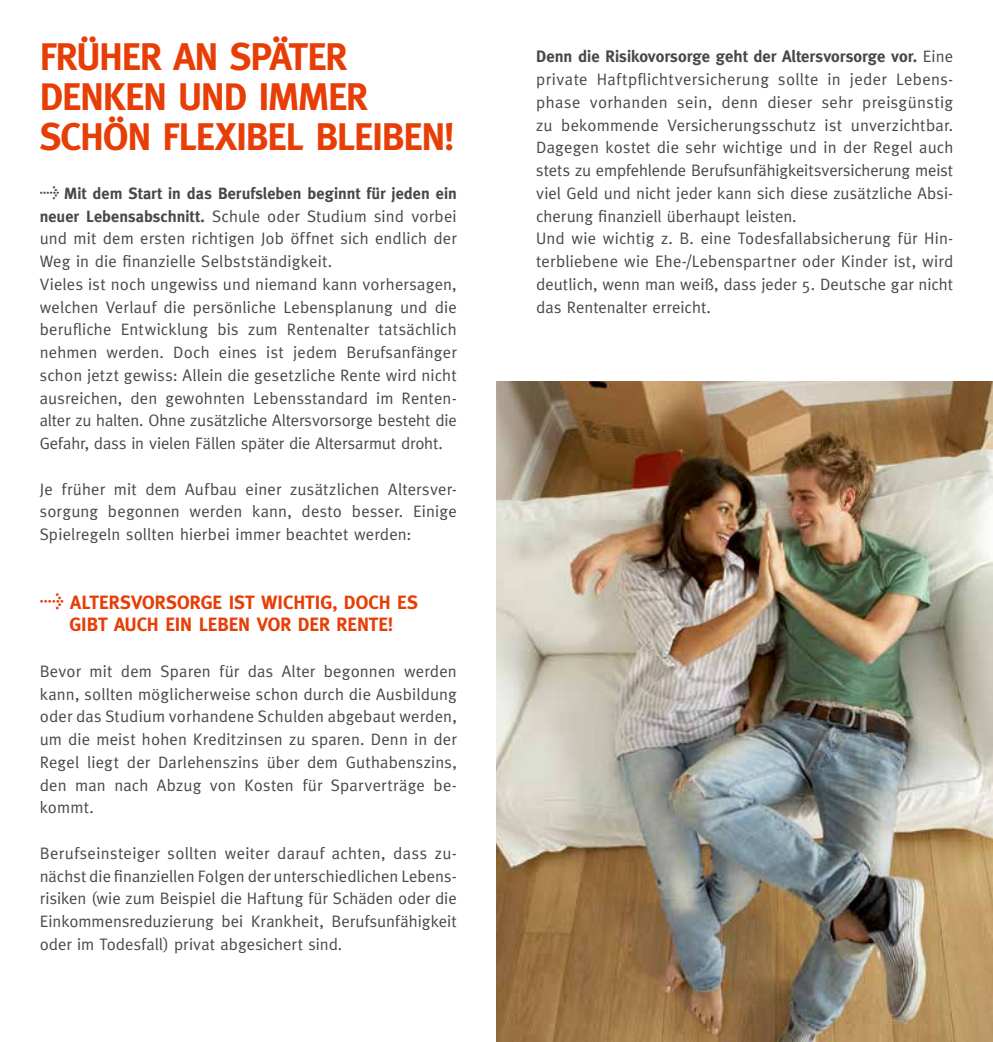
<style>
.page{position:relative;width:993px;height:1042px;background:#fff}
.page>*{position:absolute;margin:0;border:0;box-sizing:border-box;transform-origin:0 0}
.t1{font:700 38.5px/40.2px "Meta";letter-spacing:-.03em;color:#e73e07}
.t2{font:700 19.25px/22.8px "Meta";color:#e73e07;text-align:center}
.t3{font:16.62px/22.8px "Meta";letter-spacing:.01em;color:#484847;text-align:justify}
.t4{font:700 16.28px "Meta";color:#484847}
.s1{font-family:"Meta Normal Italic Expert";font-weight:400;font-size:22.75px}
.s2{font-weight:700;font-size:16.28px}
.s3{font-family:"Meta Normal Italic Expert";font-weight:400;font-size:28px}
.s4{font-weight:700}
</style>
<div class="page">
<img style="left:496px;top:381px;width:496px;height:661px">
<h1 class="t1" style="left:40px;top:36px;width:416px">FRÜHER AN SPÄTER<br>DENKEN UND IMMER<br>SCHÖN FLEXIBEL BLEIBEN!</h1>
<p class="t4" style="left:40px;top:184px;width:418px"><span class="s1">t</span> Mit dem Start in das Berufsleben beginnt für jeden ein</p>
<p class="t3" style="left:40px;top:204px;width:418px;text-align:left"><span class="s2">neuer Lebensabschnitt.</span> Schule oder Studium sind vorbei und mit dem ersten richtigen Job öffnet sich endlich der Weg in die finanzielle Selbstständigkeit.<br>Vieles ist noch ungewiss und niemand kann vorhersagen, welchen Verlauf die persönliche Lebensplanung und die berufliche Entwicklung bis zum Rentenalter tatsächlich nehmen werden. Doch eines ist jedem Berufsanfänger schon jetzt gewiss: Allein die gesetzliche Rente wird nicht ausreichen, den gewohnten Lebensstandard im Renten&shy;alter zu halten. Ohne zusätzliche Altersvorsorge besteht die Gefahr, dass in vielen Fällen später die Altersarmut droht.</p>
<p class="t3" style="left:40px;top:477px;width:418px">Je früher mit dem Aufbau einer zusätzlichen Altersver&shy;sorgung begonnen werden kann, desto besser. Einige Spielregeln sollten hierbei immer beachtet werden:</p>
<p class="t2" style="left:40px;top:590px;width:379px"><span class="s3">t</span> ALTERSVORSORGE IST WICHTIG, DOCH ES<br>GIBT AUCH EIN LEBEN VOR DER RENTE!</p>
<p class="t3" style="left:40px;top:659px;width:418px">Bevor mit dem Sparen für das Alter begonnen werden kann, sollten möglicherweise schon durch die Ausbildung oder das Studium vorhandene Schulden abgebaut werden, um die meist hohen Kreditzinsen zu sparen. Denn in der Regel liegt der Darlehenszins über dem Guthabenszins, den man nach Abzug von Kosten für Sparverträge be&shy;kommt.</p>
<p class="t3" style="left:40px;top:841px;width:418px">Berufseinsteiger sollten weiter darauf achten, dass zu&shy;nächst die finanziellen Folgen der unterschiedlichen Lebens&shy;risiken (wie zum Beispiel die Haftung für Schäden oder die Einkommensreduzierung bei Krankheit, Berufsunfähigkeit oder im Todesfall) privat abgesichert sind.</p>
<p class="t3" style="left:536px;top:45px;width:418px;text-align:left"><span class="s4">Denn die Risikovorsorge geht der Altersvorsorge vor.</span> Eine private Haftpflichtversicherung sollte in jeder Lebens&shy;phase vorhanden sein, denn dieser sehr preisgünstig zu bekommende Versicherungsschutz ist unverzichtbar.<br>Dagegen kostet die sehr wichtige und in der Regel auch stets zu empfehlende Berufsunfähigkeitsversicherung meist viel Geld und nicht jeder kann sich diese zusätzliche Absi&shy;cherung finanziell überhaupt leisten.<br>Und wie wichtig z. B. eine Todesfallabsicherung für Hin&shy;terbliebene wie Ehe-/Lebenspartner oder Kinder ist, wird deutlich, wenn man weiß, dass jeder 5. Deutsche gar nicht das Rentenalter erreicht.</p>
</div>
